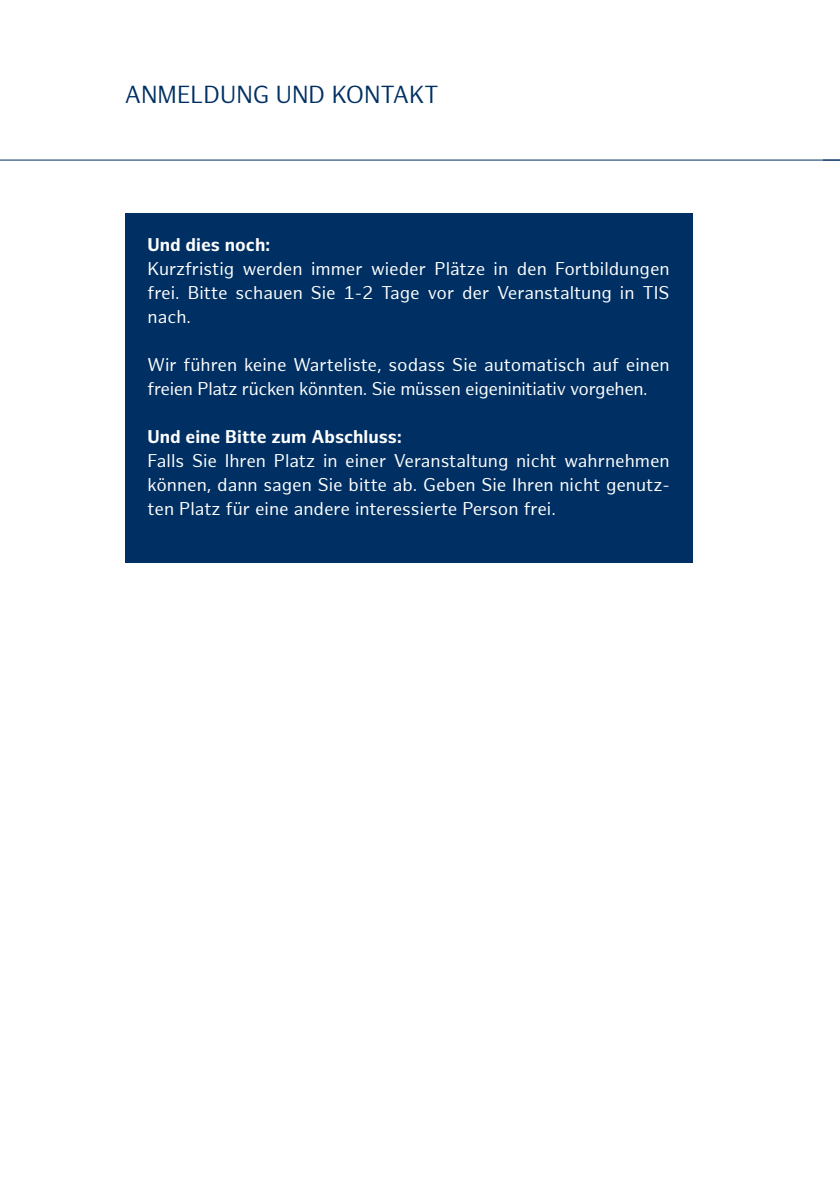
<style>
.page{position:relative;width:840px;height:1191px;background:#fff}
.page>*{position:absolute;margin:0;border:0;box-sizing:border-box;transform-origin:0 0}
.t1{font:24px "Hamburg Sans";color:#003063;scale:.96 1}
.t2{font:18px/24px "Hamburg Sans";color:#fff;text-align:justify}
.t3{font:18px/24px "Hamburg Sans";letter-spacing:-.02em;color:#fff}
.t4{font:700 18px "Hamburg Sans";color:#fff}
</style>
<div class="page">
<hr style="left:0;top:160px;width:839px;height:1px;background:#003063">
<svg style="left:822px;top:160px;width:17px;height:1px"></svg>
<div style="left:125px;top:213px;width:567px;height:350px;background:#003063"></div>
<h1 class="t1" style="left:125px;top:80px;width:328px">ANMELDUNG UND KONTAKT</h1>
<p class="t4" style="left:147px;top:234px;width:124px">Und dies noch:</p>
<p class="t2" style="left:147px;top:257px;width:523px">Kurzfristig werden immer wieder Plätze in den Fortbildungen frei. Bitte schauen Sie 1-2 Tage vor der Veranstaltung in TIS nach.</p>
<p class="t3" style="left:147px;top:353px;width:523px">Wir führen keine Warteliste, sodass Sie automatisch auf einen freien Platz rücken könnten. Sie müssen eigeninitiativ vorgehen.</p>
<p class="t4" style="left:147px;top:426px;width:255px">Und eine Bitte zum Abschluss:</p>
<p class="t2" style="left:147px;top:449px;width:523px">Falls Sie Ihren Platz in einer Veranstaltung nicht wahrnehmen können, dann sagen Sie bitte ab. Geben Sie Ihren nicht genutz&shy;ten Platz für eine andere interessierte Person frei.</p>
</div>
